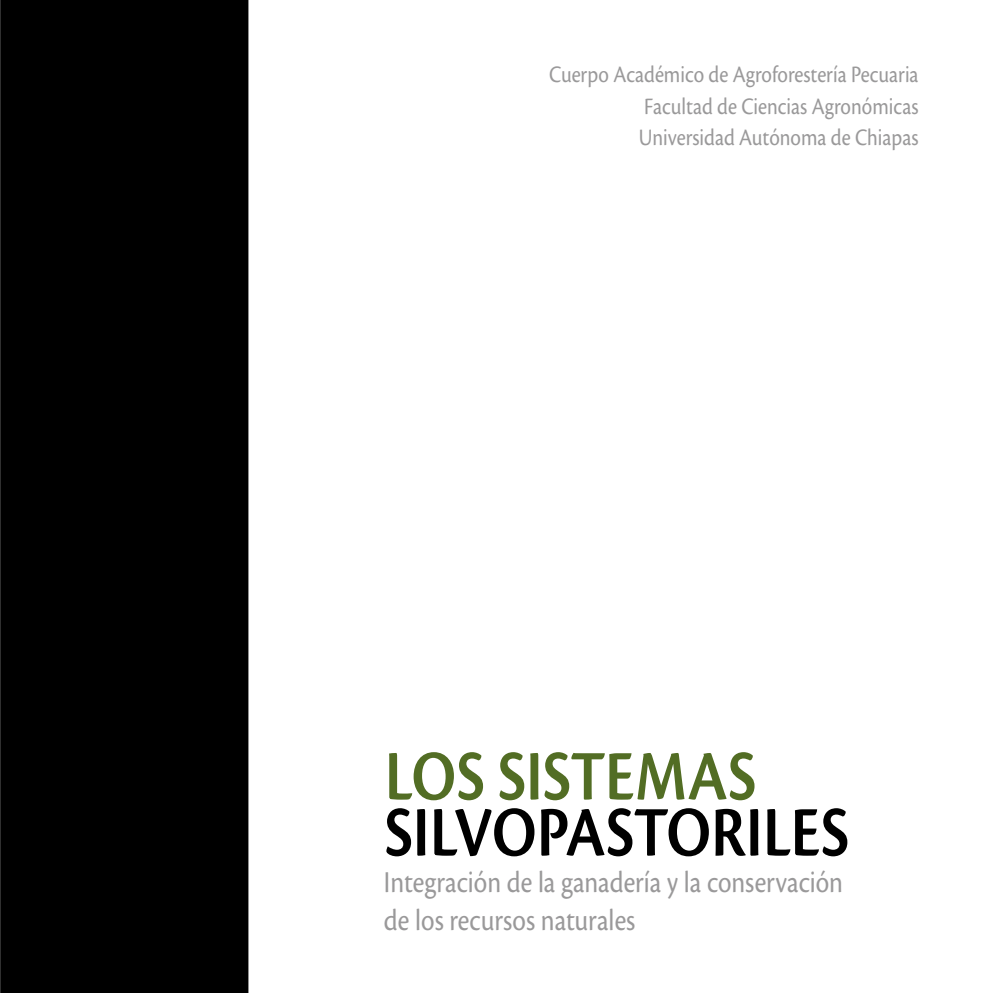
<style>
.page{position:relative;width:993px;height:993px;background:#fff}
.page>*{position:absolute;margin:0;border:0;box-sizing:border-box;transform-origin:0 0}
.t1{font:600 73.5px "Cronos Pro";color:#000;scale:.85 1}
.t2{font:600 73.5px "Cronos Pro";letter-spacing:.005em;color:#526d24;scale:.85 1}
.t3{font:31.5px/37.8px "Cronos Pro";color:#9a999a;scale:.85 1}
.t4{font:24.5px/31.5px "Cronos Pro";color:#9a999a;text-align:justify;scale:.85 1}
</style>
<div class="page">
<div style="left:0;top:0;width:248px;height:992px;background:#000"></div>
<p class="t4" style="left:638px;top:59px;width:330px;text-indent:-90px">Cuerpo Académico de Agroforestería Pecuaria Facultad de Ciencias Agronómicas Universidad Autónoma de Chiapas</p>
<h1 class="t2" style="left:384px;top:733px;width:438px">LOS SISTEMAS</h1>
<h1 class="t1" style="left:384px;top:789px;width:547px">SILVOPASTORILES</h1>
<p class="t3" style="left:384px;top:863px;width:541px">Integración de la ganadería y la conservación de los recursos naturales</p>
</div>
